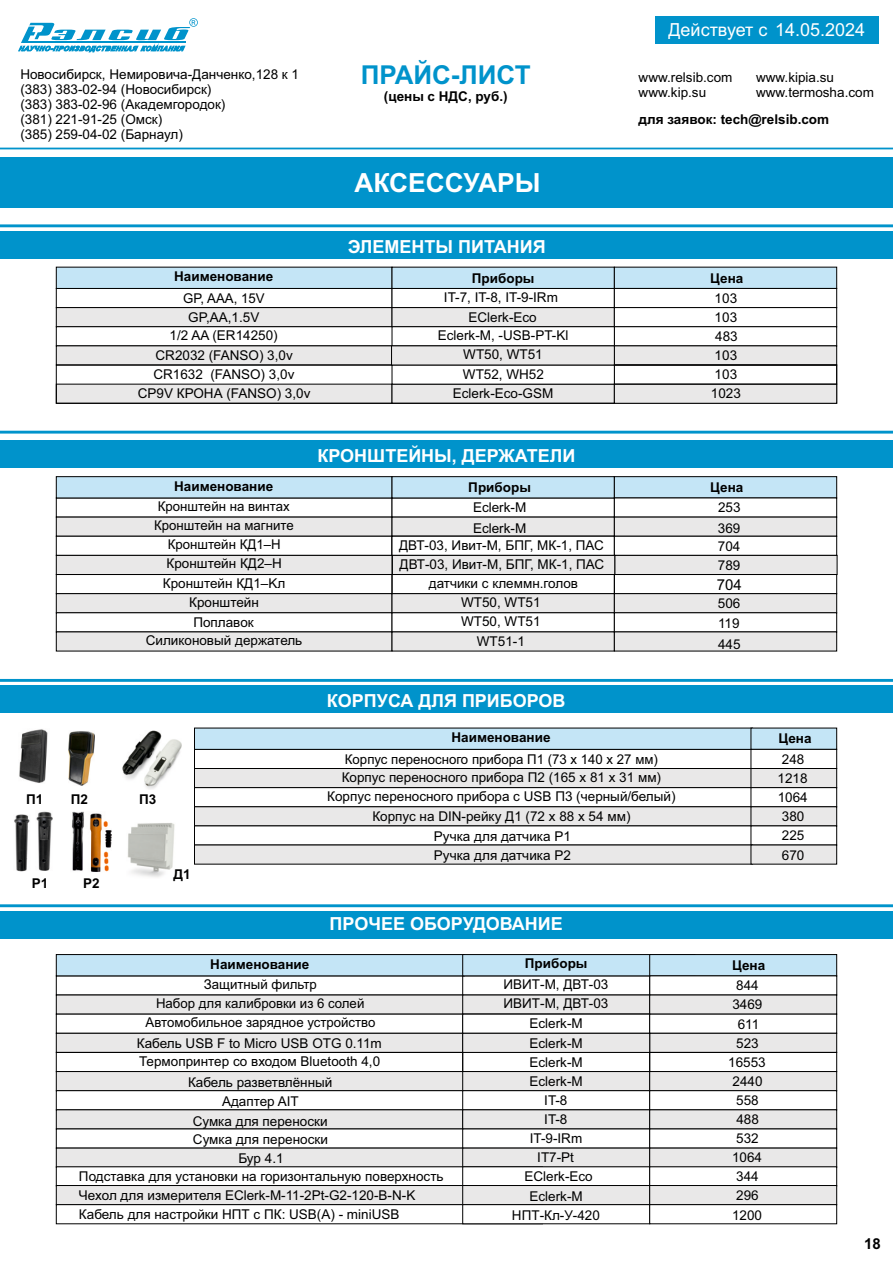
<style>
.page{position:relative;width:893px;height:1263px;background:#fff}
.page>*{position:absolute;margin:0;border:0;box-sizing:border-box;transform-origin:0 0}
.t1{font:700 26.4px "Arial";color:#fff}
.t2{font:700 26.1px "Arial";color:#0093cb}
.t3{font:700 18px "Arial";color:#fff}
.t4{font:18px "Arial";color:#fff}
.t5{font:15px "Arial";color:#000}
.t6{font:700 15px "Arial";color:#000}
.t7{font:13.5px/19.2px "Arial";color:#000;text-align:center}
.t8{font:700 13.5px "Arial";color:#000}
</style>
<div class="page">
<hr style="left:0;top:148px;width:893px;height:1px;background:#0093cb">
<svg style="left:18px;top:18px;width:180px;height:34px"></svg>
<div style="left:0;top:157px;width:893px;height:51px;background:#0093cb"></div>
<hr style="left:0;top:224px;width:893px;height:3px;background:#0093cb">
<hr style="left:0;top:431px;width:893px;height:3px;background:#0093cb">
<div style="left:0;top:231px;width:893px;height:27px;background:#0093cb"></div>
<div style="left:0;top:441px;width:893px;height:27px;background:#0093cb"></div>
<svg style="left:55px;top:593px;width:782px;height:59px"></svg>
<hr style="left:0;top:679px;width:893px;height:3px;background:#0093cb">
<hr style="left:0;top:904px;width:893px;height:3px;background:#0093cb">
<div style="left:0;top:686px;width:893px;height:27px;background:#0093cb"></div>
<div style="left:0;top:912px;width:893px;height:27px;background:#0093cb"></div>
<svg style="left:55px;top:954px;width:783px;height:99px"></svg>
<svg style="left:55px;top:266px;width:782px;height:138px"></svg>
<svg style="left:55px;top:476px;width:783px;height:99px"></svg>
<img style="left:19px;top:729px;width:29px;height:54px">
<img style="left:69px;top:731px;width:26px;height:55px">
<img style="left:123px;top:730px;width:59px;height:59px">
<img style="left:14px;top:811px;width:39px;height:61px">
<img style="left:127px;top:823px;width:48px;height:54px">
<svg style="left:194px;top:727px;width:643px;height:138px"></svg>
<img style="left:71px;top:812px;width:41px;height:60px">
<svg style="left:55px;top:1071px;width:782px;height:153px"></svg>
<div style="left:655px;top:16px;width:224px;height:27px;background:#0093cb"></div>
<p class="t7" style="left:20px;top:67px;width:280px;line-height:15.1px;text-align:left">Новосибирск, Немировича-Данченко,128 к 1 (383) 383-02-94 (Новосибирск)<br>(383) 383-02-96 (Академгородок)<br>(381) 221-91-25 (Омск)<br>(385) 259-04-02 (Барнаул)</p>
<h2 class="t2" style="left:361px;top:65px;width:171px">ПРАЙС-ЛИСТ</h2>
<p class="t8" style="left:384px;top:91px;width:125px">(цены с НДС, руб.)</p>
<h1 class="t1" style="left:354px;top:173px;width:188px">АКСЕССУАРЫ</h1>
<h3 class="t3" style="left:348px;top:239px;width:199px">ЭЛЕМЕНТЫ ПИТАНИЯ</h3>
<h3 class="t4" style="left:668px;top:23px;width:198px">Действует с 14.05.2024</h3>
<p class="t7" style="left:639px;top:71px;width:95px;line-height:15.1px;text-align:left">www.relsib.com www.kip.su</p>
<p class="t7" style="left:756px;top:71px;width:119px;line-height:15.1px;text-align:left">www.kipia.su www.termosha.com</p>
<p class="t8" style="left:639px;top:115px;width:192px">для заявок: tech@relsib.com</p>
<p class="t8" style="left:174px;top:272px;width:101px">Наименование</p>
<p class="t8" style="left:472px;top:273px;width:64px">Приборы</p>
<p class="t8" style="left:710px;top:273px;width:35px">Цена</p>
<p class="t7" style="left:183px;top:290px;width:83px">GP, AAA, 15V<br>GP,AA,1.5V</p>
<p class="t7" style="left:156px;top:326px;width:139px;line-height:20.4px">1/2 AA (ER14250)<br>CR2032 (FANSO) 3,0v</p>
<p class="t7" style="left:138px;top:367px;width:174px;line-height:18.3px">CR1632 (FANSO) 3,0v<br>CP9V КРОНА (FANSO) 3,0v</p>
<p class="t7" style="left:444px;top:288px;width:116px;line-height:20.1px">IT-7, IT-8, IT-9-IRm<br>EClerk-Eco</p>
<p class="t7" style="left:438px;top:327px;width:132px">Eclerk-M, -USB-PT-Kl<br>WT50, WT51<br>WT52, WH52</p>
<p class="t7" style="left:453px;top:384px;width:102px">Eclerk-Eco-GSM</p>
<p class="t7" style="left:711px;top:290px;width:32px">103<br>103<br>483<br>103<br>103<br>1023</p>
<p class="t8" style="left:174px;top:481px;width:101px">Наименование</p>
<p class="t7" style="left:154px;top:498px;width:141px">Кронштейн на винтах<br>Кронштейн на магните<br>Кронштейн КД1–Н<br>Кронштейн КД2–Н<br>Кронштейн КД1–Kл<br>Кронштейн</p>
<p class="t7" style="left:146px;top:615px;width:158px;line-height:18px">Поплавок<br>Силиконовый держатель</p>
<h3 class="t3" style="left:317px;top:449px;width:259px">КРОНШТЕЙНЫ, ДЕРЖАТЕЛИ</h3>
<p class="t8" style="left:468px;top:482px;width:64px">Приборы</p>
<p class="t7" style="left:473px;top:498px;width:55px;line-height:20.5px;text-align:left">Eclerk-M<br>Eclerk-M</p>
<p class="t7" style="left:399px;top:536px;width:207px">ДВТ-03, Ивит-М, БПГ, МК-1, ПАС<br>ДВТ-03, Ивит-М, БПГ, МК-1, ПАС датчики с клеммн.голов<br>WT50, WT51<br>WT50, WT51<br>WT51-1</p>
<p class="t8" style="left:710px;top:482px;width:35px">Цена</p>
<p class="t7" style="left:718px;top:498px;width:24px;line-height:20.5px;text-align:left">253<br>369</p>
<p class="t7" style="left:718px;top:537px;width:24px;text-align:left">704<br>789</p>
<p class="t5" style="left:717px;top:579px;width:27px">704</p>
<p class="t7" style="left:718px;top:594px;width:24px;line-height:20.5px;text-align:justify">506<br>119<br>445</p>
<p class="t8" style="left:26px;top:794px;width:19px">П1</p>
<p class="t8" style="left:71px;top:794px;width:19px">П2</p>
<p class="t8" style="left:139px;top:794px;width:19px">П3</p>
<p class="t8" style="left:32px;top:878px;width:18px">Р1</p>
<p class="t8" style="left:83px;top:878px;width:18px">Р2</p>
<p class="t8" style="left:174px;top:869px;width:19px">Д1</p>
<h3 class="t3" style="left:327px;top:693px;width:240px">КОРПУСА ДЛЯ ПРИБОРОВ</h3>
<p class="t8" style="left:451px;top:732px;width:101px">Наименование</p>
<p class="t7" style="left:327px;top:751px;width:350px;line-height:18.5px">Корпус переносного прибора П1 (73 х 140 х 27 мм)<br>Корпус переносного прибора П2 (165 x 81 x 31 мм)<br>Корпус переносного прибора с USB П3 (черный/белый)</p>
<p class="t7" style="left:372px;top:808px;width:260px;line-height:19.8px">Корпус на DIN-рейку Д1 (72 х 88 х 54 мм)<br>Ручка для датчика Р1</p>
<p class="t7" style="left:434px;top:847px;width:138px">Ручка для датчика Р2</p>
<h3 class="t3" style="left:330px;top:917px;width:235px">ПРОЧЕЕ ОБОРУДОВАНИЕ</h3>
<p class="t8" style="left:210px;top:959px;width:101px">Наименование</p>
<p class="t8" style="left:525px;top:958px;width:64px">Приборы</p>
<p class="t7" style="left:204px;top:976px;width:114px">Защитный фильтр</p>
<p class="t7" style="left:503px;top:976px;width:106px">ИВИТ-М, ДВТ-03</p>
<p class="t7" style="left:146px;top:995px;width:231px">Набор для калибровки из 6 солей<br>Автомобильное зарядное устройство</p>
<p class="t7" style="left:137px;top:1035px;width:246px;line-height:17.9px;text-align:left">Кабель USB F to Micro USB OTG 0.11m<br>Термопринтер со входом Bluetooth 4,0</p>
<p class="t7" style="left:193px;top:1092px;width:136px;line-height:20.4px">Адаптер AIT<br>Сумка для переноски</p>
<p class="t7" style="left:193px;top:1131px;width:136px">Сумка для переноски<br>Бур 4.1</p>
<p class="t8" style="left:732px;top:960px;width:35px">Цена</p>
<p class="t7" style="left:728px;top:977px;width:39px">844<br>3469<br>611<br>523<br>16553<br>2440<br>558<br>488<br>532<br>1064<br>344</p>
<p class="t7" style="left:503px;top:995px;width:106px">ИВИТ-М, ДВТ-03<br>Eclerk-M<br>Eclerk-M<br>Eclerk-M<br>Eclerk-M<br>IT-8<br>IT-8<br>IT-9-IRm<br>IT7-Pt</p>
<p class="t7" style="left:188px;top:1074px;width:146px">Кабель разветвлённый</p>
<p class="t7" style="left:79px;top:1168px;width:366px">Подставка для установки на горизонтальную поверхность</p>
<p class="t7" style="left:524px;top:1168px;width:70px">EClerk-Eco</p>
<p class="t7" style="left:79px;top:1187px;width:338px">Чехол для измерителя EClerk-M-11-2Pt-G2-120-B-N-K</p>
<p class="t7" style="left:530px;top:1188px;width:55px">Eclerk-M</p>
<p class="t7" style="left:736px;top:1187px;width:24px">296</p>
<p class="t7" style="left:79px;top:1206px;width:322px">Кабель для настройки НПТ с ПК: USB(А) - miniUSB</p>
<p class="t7" style="left:512px;top:1207px;width:90px">НПТ-Кл-У-420</p>
<p class="t7" style="left:732px;top:1207px;width:32px">1200</p>
<p class="t8" style="left:778px;top:734px;width:35px">Цена</p>
<p class="t7" style="left:778px;top:751px;width:32px">248<br>1218<br>1064<br>380<br>225<br>670</p>
<p class="t6" style="left:864px;top:1238px;width:18px">18</p>
</div>
